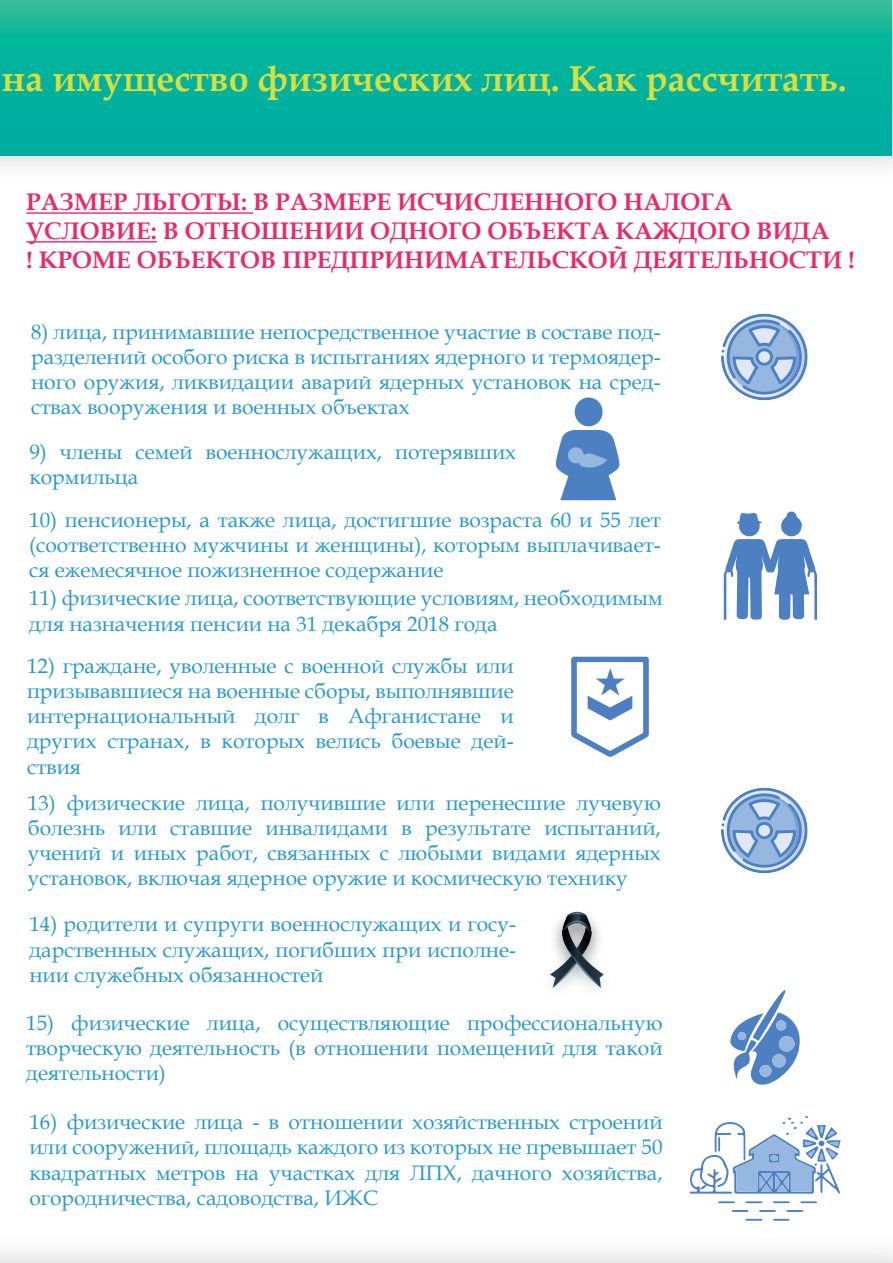
<style>
.page{position:relative;width:893px;height:1263px;background:#fff}
.page>*{position:absolute;margin:0;border:0;box-sizing:border-box;transform-origin:0 0}
.t1{font:700 36px "Book Antiqua";color:#dade3b}
.t2{font:700 24px/28.8px "Book Antiqua";color:#ee2768}
.t3{font:21px/25.2px "Book Antiqua";color:#2899cd;text-align:justify}
</style>
<div class="page">
<hr style="left:26px;top:212px;width:227px;height:2px;background:#ee2768">
<hr style="left:26px;top:241px;width:131px;height:2px;background:#ee2768">
<img style="left:0;top:0;width:893px;height:167px">
<svg style="left:0;top:0;width:892px;height:155px;background:#08b39c"></svg>
<hr style="left:0;top:1262px;width:892px;height:1px;background:#e6e6e6">
<img style="left:722px;top:314px;width:86px;height:86px">
<img style="left:722px;top:787px;width:86px;height:87px">
<svg style="left:730px;top:990px;width:70px;height:95px"></svg>
<div style="left:779px;top:1036px;width:15px;height:15px;background:#96b8e0;border-radius:50%"></div>
<div style="left:772px;top:1054px;width:14px;height:13px;background:#96b8e0;border-radius:50%"></div>
<div style="left:760px;top:1065px;width:11px;height:12px;background:#96b8e0;border-radius:50%"></div>
<div style="left:776px;top:1020px;width:10px;height:10px;background:#96b8e0;border-radius:50%"></div>
<div style="left:738px;top:1032px;width:8px;height:8px;background:#96b8e0;border-radius:50%"></div>
<svg style="left:731px;top:1210px;width:18px;height:2px"></svg>
<svg style="left:786px;top:1210px;width:18px;height:2px"></svg>
<svg style="left:745px;top:1201px;width:18px;height:2px"></svg>
<svg style="left:745px;top:1219px;width:18px;height:2px"></svg>
<svg style="left:759px;top:1210px;width:17px;height:2px"></svg>
<svg style="left:800px;top:1201px;width:17px;height:2px"></svg>
<svg style="left:773px;top:1201px;width:17px;height:2px"></svg>
<svg style="left:773px;top:1219px;width:17px;height:2px"></svg>
<svg style="left:718px;top:1201px;width:17px;height:2px"></svg>
<svg style="left:689px;top:1116px;width:152px;height:78px"></svg>
<svg style="left:571px;top:657px;width:78px;height:100px"></svg>
<svg style="left:724px;top:511px;width:93px;height:109px"></svg>
<svg style="left:555px;top:397px;width:64px;height:103px"></svg>
<svg style="left:550px;top:912px;width:54px;height:77px"></svg>
<h1 class="t1" style="left:2px;top:54px;width:846px">на имущество физических лиц. Как рассчитать.</h1>
<p class="t2" style="left:26px;top:187px;width:830px">РАЗМЕР ЛЬГОТЫ: В РАЗМЕРЕ ИСЧИСЛЕННОГО НАЛОГА<br>УСЛОВИЕ: В ОТНОШЕНИИ ОДНОГО ОБЪЕКТА КАЖДОГО ВИДА<br>! КРОМЕ ОБЪЕКТОВ ПРЕДПРИНИМАТЕЛЬСКОЙ ДЕЯТЕЛЬНОСТИ !</p>
<p class="t3" style="left:31px;top:318px;width:631px">8) лица, принимавшие непосредственное участие в составе под&shy;разделений особого риска в испытаниях ядерного и термоядер&shy;ного оружия, ликвидации аварий ядерных установок на сред&shy;ствах вооружения и военных объектах</p>
<p class="t3" style="left:29px;top:438px;width:488px">9) члены семей военнослужащих, потерявших кормильца</p>
<p class="t3" style="left:29px;top:507px;width:633px">10) пенсионеры, а также лица, достигшие возраста 60 и 55 лет (соответственно мужчины и женщины), которым выплачивает&shy;ся ежемесячное пожизненное содержание</p>
<p class="t3" style="left:29px;top:585px;width:635px">11) физические лица, соответствующие условиям, необходимым для назначения пенсии на 31 декабря 2018 года</p>
<p class="t3" style="left:27px;top:652px;width:488px">12) граждане, уволенные с военной службы или призывавшиеся на военные сборы, выполнявшие интернациональный долг в Афганистане и других странах, в которых велись боевые дей&shy;ствия</p>
<p class="t3" style="left:28px;top:789px;width:634px">13) физические лица, получившие или перенесшие лучевую болезнь или ставшие инвалидами в результате испытаний, учений и иных работ, связанных с любыми видами ядерных установок, включая ядерное оружие и космическую технику</p>
<p class="t3" style="left:29px;top:911px;width:488px">14) родители и супруги военнослужащих и госу&shy;дарственных служащих, погибших при исполне&shy;нии служебных обязанностей</p>
<p class="t3" style="left:26px;top:1010px;width:638px">15) физические лица, осуществляющие профессиональную творческую деятельность (в отношении помещений для такой деятельности)</p>
<p class="t3" style="left:29px;top:1109px;width:635px">16) физические лица - в отношении хозяйственных строений или сооружений, площадь каждого из которых не превышает 50 квадратных метров на участках для ЛПХ, дачного хозяйства, огородничества, садоводства, ИЖС</p>
</div>
